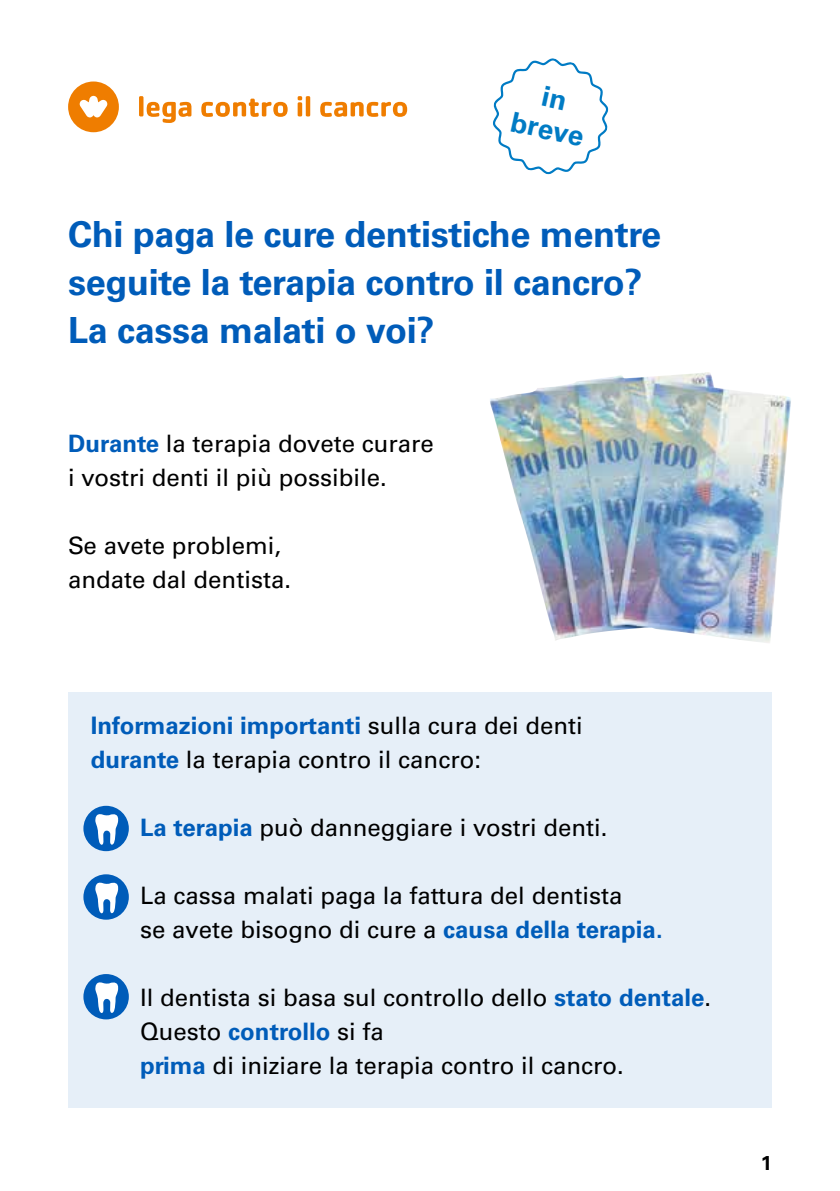
<style>
.page{position:relative;width:840px;height:1191px;background:#fff}
.page>*{position:absolute;margin:0;border:0;box-sizing:border-box;transform-origin:0 0}
.t1{font:700 36px/48px "Univers LT Std";letter-spacing:-.01em;color:#005cb9}
.t2{font:700 27.8px/31.6px "Univers LT Std";color:#007bc4;text-align:center}
.t3{font:24px/34px "Univers LT Std";color:#000}
.t4{font:700 20px "Univers LT Std";color:#000}
.s1{font-weight:700;color:#005cb9}
</style>
<div class="page">
<div style="left:68px;top:692px;width:703px;height:415px;background:#e6eff8"></div>
<div style="left:83px;top:806px;width:46px;height:45px;background:#005cb9;border-radius:50%"></div>
<svg style="left:95px;top:814px;width:24px;height:31px"></svg>
<div style="left:83px;top:874px;width:46px;height:45px;background:#005cb9;border-radius:50%"></div>
<svg style="left:95px;top:882px;width:24px;height:32px"></svg>
<div style="left:83px;top:974px;width:46px;height:45px;background:#005cb9;border-radius:50%"></div>
<svg style="left:95px;top:982px;width:24px;height:31px"></svg>
<svg style="left:68px;top:81px;width:51px;height:51px"></svg>
<hr style="left:139px;top:96px;width:4px;height:20px;background:#ef7d00;border-radius:2px">
<svg style="left:147px;top:102px;width:44px;height:21px"></svg>
<svg style="left:201px;top:99px;width:86px;height:18px"></svg>
<div style="left:297px;top:102px;width:5px;height:14px;background:#ef7d00;border-radius:2px"></div>
<svg style="left:297px;top:96px;width:5px;height:4px"></svg>
<div style="left:305px;top:96px;width:5px;height:20px;background:#ef7d00;border-radius:2px"></div>
<svg style="left:320px;top:102px;width:87px;height:15px"></svg>
<svg style="left:493px;top:58px;width:115px;height:116px"></svg>
<img style="left:490px;top:372px;width:301px;height:271px">
<p class="t2" style="left:520px;top:75px;width:76px;rotate:12deg">in breve</p>
<h1 class="t1" style="left:68px;top:210px;width:594px">Chi paga le cure dentistiche mentre seguite la terapia contro il cancro?<br>La cassa malati o voi?</h1>
<p class="t3" style="left:68px;top:426px;width:367px"><span class="s1">Durante</span> la terapia dovete curare i vostri denti il più possibile.</p>
<p class="t3" style="left:68px;top:528px;width:224px">Se avete problemi, andate dal dentista.</p>
<p class="t3" style="left:91px;top:708px;width:493px"><span class="s1">Informazioni importanti</span> sulla cura dei denti <span class="s1">durante</span> la terapia contro il cancro:</p>
<p class="t3" style="left:140px;top:810px;width:468px"><span class="s1">La terapia</span> può danneggiare i vostri denti.</p>
<p class="t3" style="left:140px;top:878px;width:523px">La cassa malati paga la fattura del dentista<br>se avete bisogno di cure a <span class="s1">causa della terapia.</span></p>
<p class="t3" style="left:140px;top:980px;width:572px">Il dentista si basa sul controllo dello <span class="s1">stato dentale</span>.<br>Questo <span class="s1">controllo</span> si fa<br><span class="s1">prima</span> di iniziare la terapia contro il cancro.</p>
<p class="t4" style="left:760px;top:1150px;width:13px">1</p>
</div>
